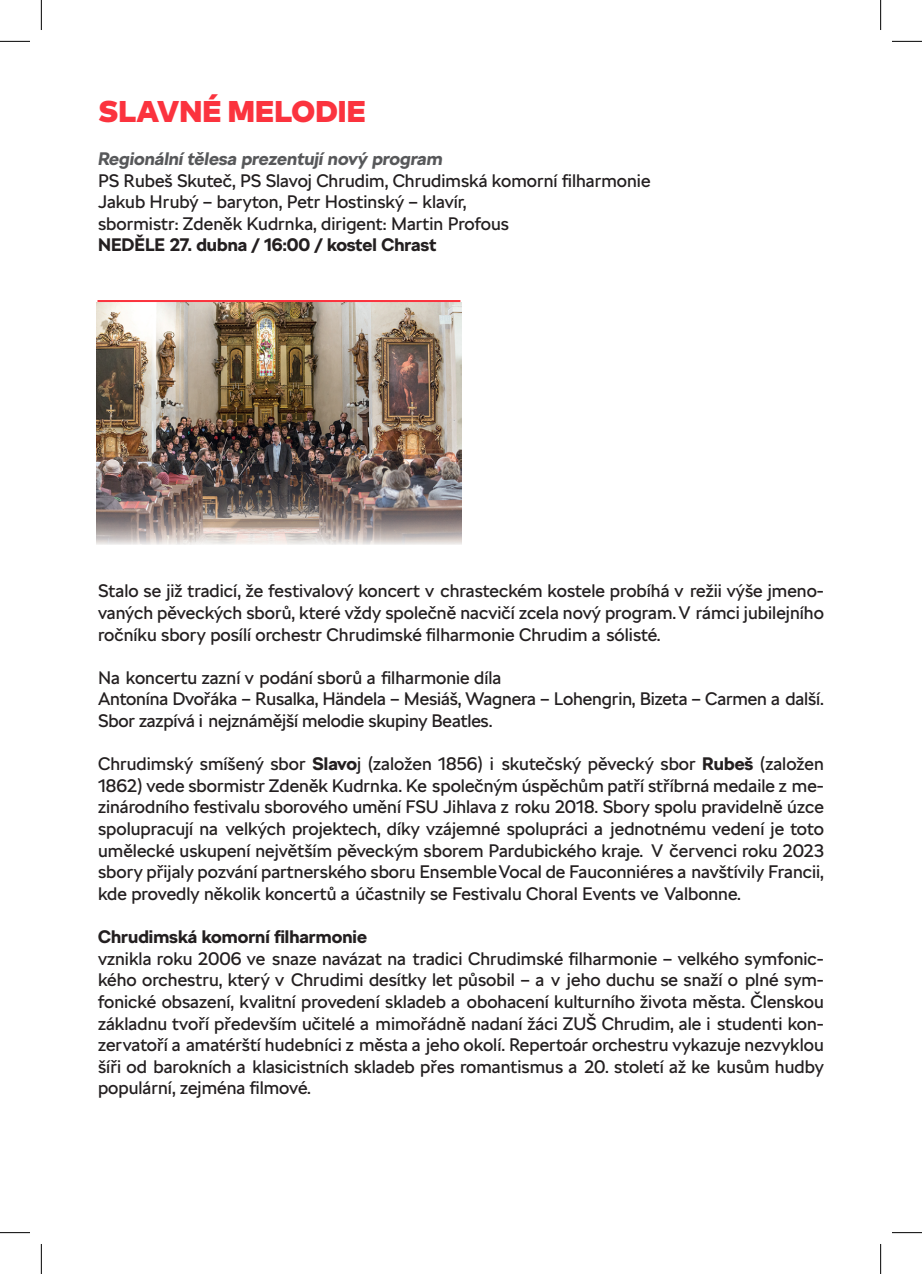
<style>
.page{position:relative;width:922px;height:1274px;background:#fff}
.page>*{position:absolute;margin:0;border:0;box-sizing:border-box;transform-origin:0 0}
.t1{font:900 30px "Mark Pro";letter-spacing:.005em;color:#fb333e}
.t2{font:18px/21.6px "SKODA Next";color:#231f20;text-align:justify}
.t3{font:700 18px "SKODA Next";color:#231f20}
.t4{font:italic 700 18px "SKODA Next";color:#57585a}
.s1{font-weight:700}
</style>
<div class="page">
<img style="left:97px;top:302px;width:364px;height:242px">
<hr style="left:97px;top:300px;width:363px;height:2px;background:#fb333e">
<hr style="left:0;top:41px;width:30px;height:1px;background:#000">
<hr style="left:892px;top:41px;width:30px;height:1px;background:#000">
<hr style="left:0;top:1232px;width:30px;height:1px;background:#000">
<hr style="left:892px;top:1232px;width:30px;height:1px;background:#000">
<hr style="left:41px;top:0;width:1px;height:30px;background:#000">
<hr style="left:41px;top:1243px;width:1px;height:30px;background:#000">
<hr style="left:880px;top:0;width:1px;height:30px;background:#000">
<hr style="left:880px;top:1243px;width:1px;height:30px;background:#000">
<h1 class="t1" style="left:98px;top:88px;width:269px">SLAVNÉ MELODIE</h1>
<p class="t4" style="left:98px;top:148px;width:346px">Regionální tělesa prezentují nový program</p>
<p class="t2" style="left:98px;top:169px;width:554px;text-align:left">PS Rubeš Skuteč, PS Slavoj Chrudim, Chrudimská komorní filharmonie<br>Jakub Hrubý – baryton, Petr Hostinský – klavír,<br>sbormistr: Zdeněk Kudrnka, dirigent: Martin Profous</p>
<p class="t3" style="left:98px;top:234px;width:340px">NEDĚLE 27. dubna / 16:00 / kostel Chrast</p>
<p class="t2" style="left:98px;top:580px;width:727px">Stalo se již tradicí, že festivalový koncert v chrasteckém kostele probíhá v režii výše jmeno&shy;vaných pěveckých sborů, které vždy společně nacvičí zcela nový program. V rámci jubilejního ročníku sbory posílí orchestr Chrudimské filharmonie Chrudim a sólisté.</p>
<p class="t2" style="left:98px;top:666px;width:727px;text-align:left">Na koncertu zazní v podání sborů a filharmonie díla<br>Antonína Dvořáka – Rusalka, Händela – Mesiáš, Wagnera – Lohengrin, Bizeta – Carmen a další.<br>Sbor zazpívá i nejznámější melodie skupiny Beatles.</p>
<p class="t2" style="left:98px;top:753px;width:727px">Chrudimský smíšený sbor <span class="s1">Slavo</span>j (založen 1856) i skutečský pěvecký sbor <span class="s1">Rubeš</span> (založen 1862) vede sbormistr Zdeněk Kudrnka. Ke společným úspěchům patří stříbrná medaile z me&shy;zinárodního festivalu sborového umění FSU Jihlava z roku 2018. Sbory spolu pravidelně úzce spolupracují na velkých projektech, díky vzájemné spolupráci a jednotnému vedení je toto umělecké uskupení největším pěveckým sborem Pardubického kraje. V červenci roku 2023 sbory přijaly pozvání partnerského sboru Ensemble Vocal de Fauconniéres a navštívily Francii, kde provedly několik koncertů a účastnily se Festivalu Choral Events ve Valbonne.</p>
<p class="t3" style="left:98px;top:925px;width:270px">Chrudimská komorní filharmonie</p>
<p class="t2" style="left:98px;top:947px;width:727px">vznikla roku 2006 ve snaze navázat na tradici Chrudimské filharmonie – velkého symfonic&shy;kého orchestru, který v Chrudimi desítky let působil – a v jeho duchu se snaží o plné sym&shy;fonické obsazení, kvalitní provedení skladeb a obohacení kulturního života města. Členskou základnu tvoří především učitelé a mimořádně nadaní žáci ZUŠ Chrudim, ale i studenti kon&shy;zervatoří a amatérští hudebníci z města a jeho okolí. Repertoár orchestru vykazuje nezvyklou šíři od barokních a klasicistních skladeb přes romantismus a 20. století až ke kusům hudby populární, zejména filmové.</p>
</div>
